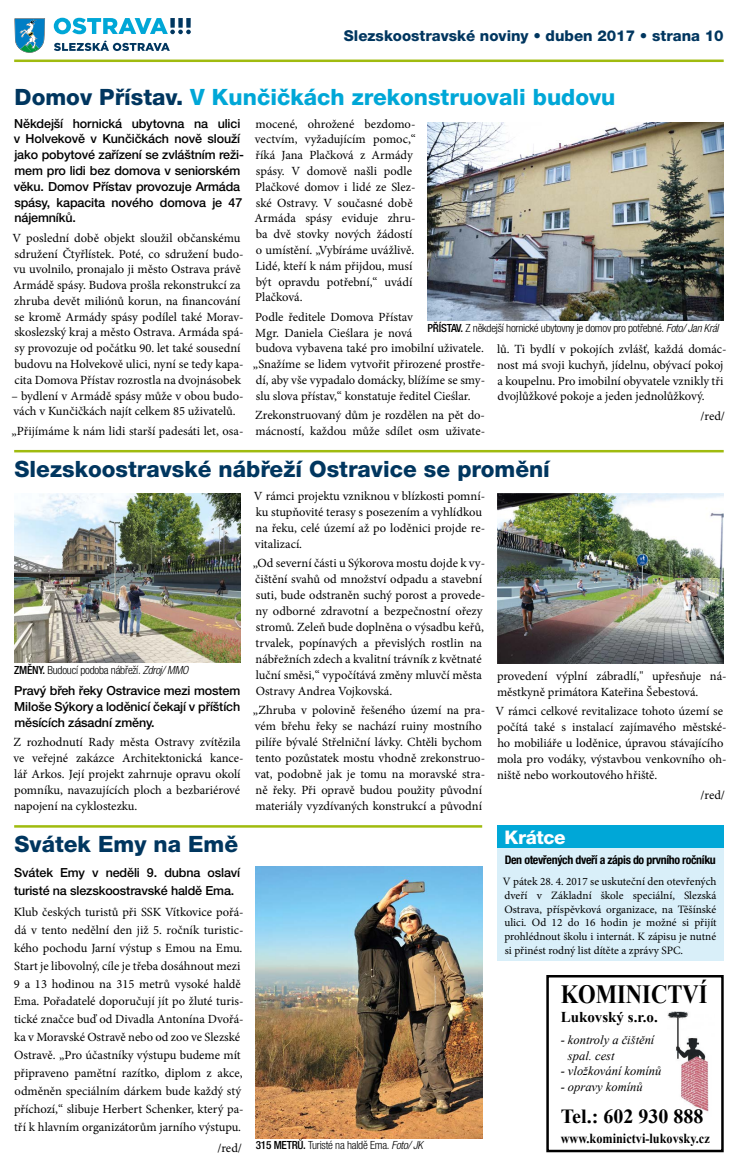
<style>
.page{position:relative;width:745px;height:1170px;background:#fff}
.page>*{position:absolute;margin:0;border:0;box-sizing:border-box;transform-origin:0 0}
.t1{font:700 26.25px "Times New Roman";color:#000;scale:.86 1}
.t2{font:800 22.5px "Helvetica Neue LT Pro";color:#00365f}
.t3{font:800 22.5px "Helvetica Neue LT Pro";color:#00a7d7}
.t4{font:700 20px "Times New Roman";color:#000}
.t5{font:800 18.75px "Helvetica Neue LT Pro";letter-spacing:-.02em;color:#fff}
.t6{font:800 15px "Helvetica Neue LT Pro";color:#00365f}
.t7{font:700 15px "Times New Roman";color:#000}
.t8{font:700 13.75px "Times New Roman";color:#000;scale:.89 1}
.t9{font:12.5px/15.8px "Minion Pro";color:#000}
.t10{font:500 12.5px/15.8px "Helvetica Neue LT Pro";letter-spacing:-.01em;color:#000}
.t11{font:italic 12.5px/15.5px "Times New Roman";color:#000}
.t12{font:700 condensed 11.88px "Helvetica Neue LT Pro";letter-spacing:-.03em;color:#000}
.t13{font:11.25px/13.8px "Minion Pro";letter-spacing:-.005em;color:#000;text-align:justify}
.t14{font:300 condensed 11.25px "Helvetica Neue LT Pro";letter-spacing:-.02em;color:#000}
.s1{color:#00365f}
.s2{font-weight:500}
.s3{font-style:italic}
</style>
<div class="page">
<hr style="left:14px;top:60px;width:709px;height:2px;background:#a0bb0f">
<svg style="left:14px;top:18px;width:31px;height:35px"></svg>
<svg style="left:54px;top:18px;width:137px;height:16px"></svg>
<svg style="left:54px;top:40px;width:116px;height:11px"></svg>
<img style="left:255px;top:866px;width:227px;height:271px">
<img style="left:427px;top:122px;width:296px;height:199px">
<img style="left:14px;top:493px;width:226px;height:169px">
<img style="left:667px;top:1011px;width:42px;height:101px">
<div style="left:546px;top:974px;width:177px;height:178px;border:2px solid #000"></div>
<hr style="left:14px;top:450px;width:709px;height:2px;background:#a0bb0f">
<hr style="left:14px;top:825px;width:468px;height:2px;background:#a0bb0f">
<img style="left:497px;top:493px;width:226px;height:170px">
<div style="left:497px;top:825px;width:226px;height:23px;background:#00a7d7"></div>
<div style="left:497px;top:848px;width:226px;height:113px;background:#d9eff9"></div>
<p class="t6" style="left:344px;top:27px;width:381px">Slezskoostravské noviny • duben 2017 • strana 10</p>
<h2 class="t3" style="left:15px;top:83px;width:602px"><span class="s1">Domov Přístav.</span> V Kunčičkách zrekonstruovali budovu</h2>
<p class="t10" style="left:14px;top:115px;width:231px">Někdejší hornická ubytovna na ulici v Holvekově v Kunčičkách nově slouží jako pobytové zařízení se zvláštním reži&shy;mem pro lidi bez domova v seniorském věku. Domov Přístav provozuje Armáda spásy, kapacita nového domova je 47 nájemníků.</p>
<p class="t9" style="left:12px;top:230px;width:233px">V poslední době objekt sloužil občanskému sdružení Čtyřlístek. Poté, co sdružení budo&shy;vu uvolnilo, pronajalo ji město Ostrava právě Armádě spásy. Budova prošla rekonstrukcí za zhruba devět miliónů korun, na financování se kromě Armády spásy podílel také Morav&shy;skoslezský kraj a město Ostrava. Armáda spá&shy;sy provozuje od počátku 90. let také sousední budovu na Holvekově ulici, nyní se tedy kapa&shy;cita Domova Přístav rozrostla na dvojnásobek</p>
<p class="t9" style="left:11px;top:388px;width:233px">– bydlení v Armádě spásy může v obou budo&shy;vách v Kunčičkách najít celkem 85 uživatelů.</p>
<p class="t9" style="left:11px;top:423px;width:233px">„Přijímáme k nám lidi starší padesáti let, osa-</p>
<p class="t9" style="left:254px;top:116px;width:163px">mocené, ohrožené bezdomo&shy;vectvím, vyžadujícím pomoc,“ říká Jana Plačková z Armády spásy. V domově našli podle<br>Plačkové domov i lidé ze Slez&shy;ské Ostravy. V současné době<br>Armáda spásy eviduje zhru&shy;ba dvě stovky nových žádostí o umístění. „Vybíráme uvážlivě.<br>Lidé, kteří k nám přijdou, musí být opravdu potřební,“ uvádí<br>Plačková.</p>
<p class="t9" style="left:253px;top:309px;width:233px">Podle ředitele Domova Přístav<br>Mgr. Daniela Cieślara je nová<br>budova vybavena také pro imobilní uživatele. „Snažíme se lidem vytvořit přirozené prostře&shy;dí, aby vše vypadalo domácky, blížíme se smy&shy;slu slova přístav,“ konstatuje ředitel Cieślar.</p>
<p class="t9" style="left:255px;top:407px;width:231px">Zrekonstruovaný dům je rozdělen na pět do&shy;mácností, každou může sdílet osm uživate-</p>
<p class="t14" style="left:427px;top:321px;width:292px"><span class="s2">PŘÍSTAV.</span> Z někdejší hornické ubytovny je domov pro potřebné. <span class="s3">Foto/ Jan Král</span></p>
<p class="t9" style="left:496px;top:341px;width:231px">lů. Ti bydlí v pokojích zvlášť, každá domác&shy;nost má svoji kuchyň, jídelnu, obývací pokoj a koupelnu. Pro imobilní obyvatele vznikly tři dvojlůžkové pokoje a jeden jednolůžkový.</p>
<p class="t9" style="left:700px;top:408px;width:26px">/red/</p>
<h2 class="t2" style="left:15px;top:455px;width:536px">Slezskoostravské nábřeží Ostravice se promění</h2>
<p class="t14" style="left:14px;top:663px;width:176px"><span class="s2">ZMĚNY.</span> Budoucí podoba nábřeží. <span class="s3">Zdroj/ MMO</span></p>
<p class="t10" style="left:14px;top:682px;width:227px;text-align:justify">Pravý břeh řeky Ostravice mezi mostem Miloše Sýkory a loděnicí čekají v příštích měsících zásadní změny.</p>
<p class="t9" style="left:13px;top:734px;width:231px">Z rozhodnutí Rady města Ostravy zvítězila ve veřejné zakázce Architektonická kance&shy;lář Arkos. Její projekt zahrnuje opravu okolí pomníku, navazujících ploch a bezbariérové napojení na cyklostezku.</p>
<h2 class="t2" style="left:15px;top:830px;width:225px">Svátek Emy na Emě</h2>
<p class="t10" style="left:14px;top:863px;width:227px;line-height:17.9px">Svátek Emy v neděli 9. dubna oslaví turisté na slezskoostravské haldě Ema.</p>
<p class="t9" style="left:14px;top:903px;width:231px;line-height:17.9px">Klub českých turistů při SSK Vítkovice pořá&shy;dá v tento nedělní den již 5. ročník turistic&shy;kého pochodu Jarní výstup s Emou na Emu.<br>Start je libovolný, cíle je třeba dosáhnout mezi 9 a 13 hodinou na 315 metrů vysoké haldě Ema. Pořadatelé doporučují jít po žluté turis&shy;tické značce buď od Divadla Antonína Dvořá&shy;ka v Moravské Ostravě nebo od zoo ve Slezské Ostravě. „Pro účastníky výstupu budeme mít připraveno pamětní razítko, diplom z akce, odměněn speciálním dárkem bude každý stý příchozí,“ slibuje Herbert Schenker, který pa&shy;tří k hlavním organizátorům jarního výstupu.</p>
<p class="t9" style="left:217px;top:1140px;width:26px">/red/</p>
<p class="t9" style="left:254px;top:487px;width:232px">V rámci projektu vzniknou v blízkosti pomní&shy;ku stupňovité terasy s posezením a vyhlídkou na řeku, celé území až po loděnici projde re&shy;vitalizací.</p>
<p class="t9" style="left:253px;top:555px;width:233px">„Od severní části u Sýkorova mostu dojde k vy&shy;čištění svahů od množství odpadu a stavební suti, bude odstraněn suchý porost a provede&shy;ny odborné zdravotní a bezpečnostní ořezy stromů. Zeleň bude doplněna o výsadbu keřů, trvalek, popínavých a převislých rostlin na nábřežních zdech a kvalitní trávník z květnaté luční směsi,“ vypočítává změny mluvčí města Ostravy Andrea Vojkovská.</p>
<p class="t9" style="left:253px;top:702px;width:233px">„Zhruba v polovině řešeného území na pra&shy;vém břehu řeky se nachází ruiny mostního pilíře bývalé Střelniční lávky. Chtěli bychom tento pozůstatek mostu vhodně zrekonstruo&shy;vat, podobně jak je tomu na moravské stra&shy;ně řeky. Při opravě budou použity původní materiály vyzdívaných konstrukcí a původní</p>
<p class="t14" style="left:255px;top:1138px;width:168px"><span class="s2">315 METRŮ.</span> Turisté na haldě Ema. <span class="s3">Foto/ JK</span></p>
<p class="t9" style="left:496px;top:668px;width:231px">provedení výplní zábradlí," upřesňuje ná&shy;městkyně primátora Kateřina Šebestová.</p>
<p class="t9" style="left:495px;top:703px;width:233px">V rámci celkové revitalizace tohoto území se počítá také s instalací zajímavého městské&shy;ho mobiliáře u loděnice, úpravou stávajícího mola pro vodáky, výstavbou venkovního oh&shy;niště nebo workoutového hřiště.</p>
<p class="t9" style="left:700px;top:786px;width:26px">/red/</p>
<h3 class="t5" style="left:504px;top:825px;width:62px">Krátce</h3>
<p class="t12" style="left:504px;top:852px;width:212px">Den otevřených dveří a zápis do prvního ročníku</p>
<p class="t13" style="left:502px;top:874px;width:215px">V pátek 28. 4. 2017 se uskuteční den otevřených dveří v Základní škole speciální, Slezská Ostrava, příspěvková organizace, na Těšínské ulici. Od 12 do 16 hodin je možné si přijít prohlédnout školu i internát. K zápisu je nutné si přinést rodný list dítěte a zprávy SPC.</p>
<h1 class="t1" style="left:560px;top:975px;width:172px">KOMINICTVÍ</h1>
<p class="t7" style="left:560px;top:1005px;width:99px">Lukovský s.r.o.</p>
<p class="t11" style="left:567px;top:1032px;width:88px;text-indent:-7px">- kontroly a čištění spal. cest</p>
<p class="t11" style="left:560px;top:1063px;width:102px">- vložkování komínů</p>
<p class="t11" style="left:560px;top:1078px;width:83px">- opravy komínů</p>
<h3 class="t4" style="left:560px;top:1101px;width:144px">Tel.: 602 930 888</h3>
<p class="t8" style="left:560px;top:1128px;width:169px">www.kominictvi-lukovsky.cz</p>
</div>
